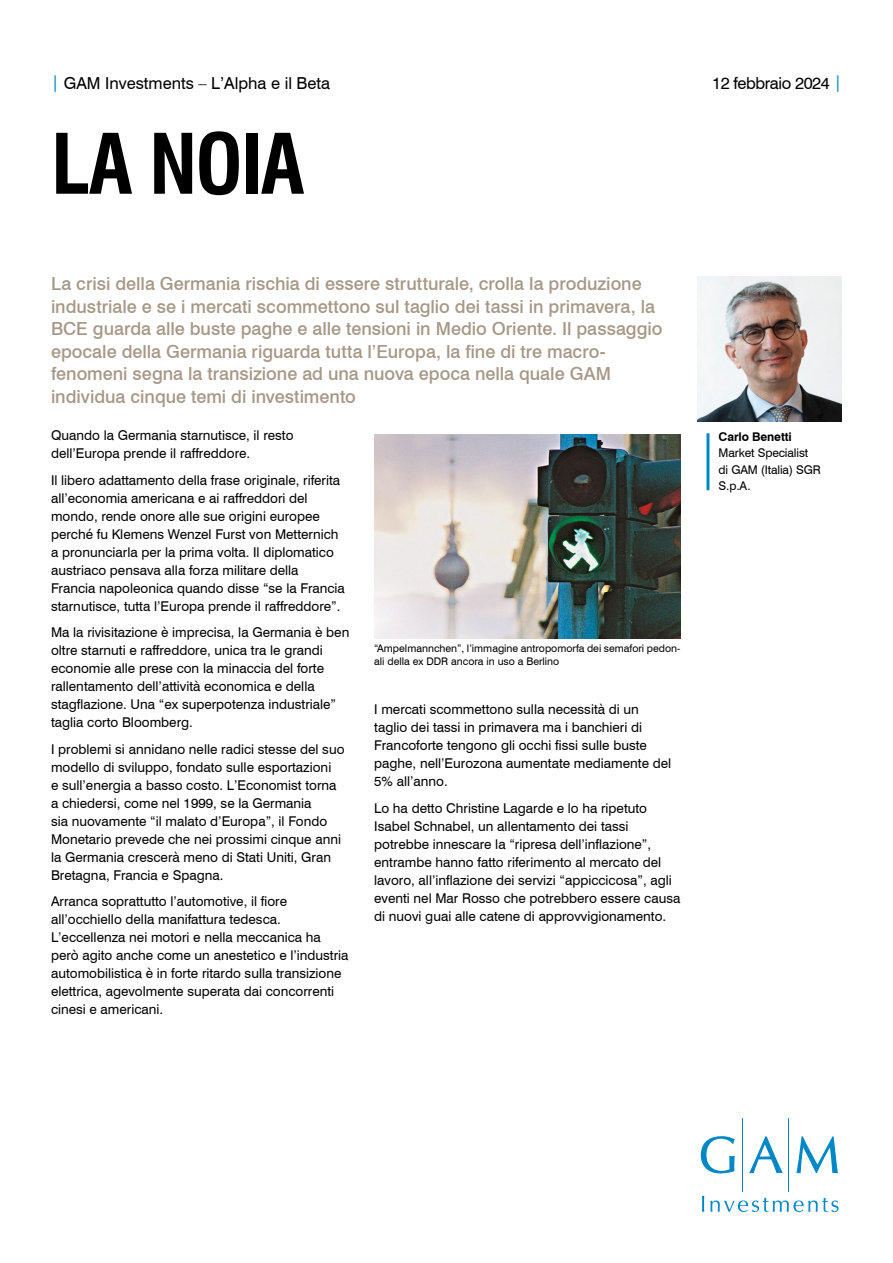
<style>
.page{position:relative;width:893px;height:1263px;background:#fff}
.page>*{position:absolute;margin:0;border:0;box-sizing:border-box;transform-origin:0 0}
.t1{font:700 condensed 81px "Swiss 721 BT";letter-spacing:-.025em;color:#000}
.SUBTITLE{font:500 18px/22.5px "Swiss 721 BT";color:#a69887}
.t2{font:16.5px "Swiss 721 BT";color:#000}
.t3{font:16.5px "Swiss 721 BT";letter-spacing:-.025em;color:#000}
.BODY_text{font:13.5px/18px "Swiss 721 BT";color:#000}
.t4{font:12px/16.5px "Swiss 721 BT";letter-spacing:-.01em;color:#000}
.DISCLAIMER{font:10.5px/13.5px "Swiss 721 BT";color:#000}
.s1{color:#0087c7}
.s2{font-weight:700}
</style>
<div class="page">
<img style="left:697px;top:276px;width:145px;height:145px">
<hr style="left:742px;top:1118px;width:1px;height:74px;background:#0087c7">
<hr style="left:789px;top:1118px;width:1px;height:74px;background:#0087c7">
<svg style="left:701px;top:1136px;width:34px;height:37px"></svg>
<svg style="left:749px;top:1136px;width:34px;height:37px"></svg>
<svg style="left:796px;top:1136px;width:42px;height:37px"></svg>
<svg style="left:702px;top:1196px;width:2px;height:16px"></svg>
<svg style="left:710px;top:1197px;width:128px;height:15px"></svg>
<img style="left:374px;top:434px;width:306px;height:205px">
<hr style="left:706px;top:433px;width:3px;height:57px;background:#0087c7">
<p class="t2" style="left:51px;top:73px;width:281px"><span class="s1">|</span> GAM Investments – L’Alpha e il Beta</p>
<p class="t1" style="left:51px;top:116px;width:255px">LA NOIA</p>
<p class="SUBTITLE" style="left:51px;top:272px;width:613px">La crisi della Germania rischia di essere strutturale, crolla la produzione industriale e se i mercati scommettono sul taglio dei tassi in primavera, la BCE guarda alle buste paghe e alle tensioni in Medio Oriente. Il passaggio epocale della Germania riguarda tutta l’Europa, la fine di tre macro&shy;fenomeni segna la transizione ad una nuova epoca nella quale GAM individua cinque temi di investimento</p>
<p class="BODY_text" style="left:51px;top:426px;width:244px">Quando la Germania starnutisce, il resto dell’Europa prende il raffreddore.</p>
<p class="BODY_text" style="left:51px;top:471px;width:295px">Il libero adattamento della frase originale, riferita all’economia americana e ai raffreddori del mondo, rende onore alle sue origini europee perché fu Klemens Wenzel Furst von Metternich a pronunciarla per la prima volta. Il diplomatico austriaco pensava alla forza militare della Francia napoleonica quando disse “se la Francia starnutisce, tutta l’Europa prende il raffreddore”.</p>
<p class="BODY_text" style="left:51px;top:623px;width:300px">Ma la rivisitazione è imprecisa, la Germania è ben oltre starnuti e raffreddore, unica tra le grandi economie alle prese con la minaccia del forte rallentamento dell’attività economica e della stagflazione. Una “ex superpotenza industriale” taglia corto Bloomberg.</p>
<p class="BODY_text" style="left:51px;top:740px;width:295px">I problemi si annidano nelle radici stesse del suo modello di sviluppo, fondato sulle esportazioni<br>e sull’energia a basso costo. L’Economist torna a chiedersi, come nel 1999, se la Germania<br>sia nuovamente “il malato d’Europa”, il Fondo Monetario prevede che nei prossimi cinque anni la Germania crescerà meno di Stati Uniti, Gran Bretagna, Francia e Spagna.</p>
<p class="BODY_text" style="left:51px;top:892px;width:299px">Arranca soprattutto l’automotive, il fiore all’occhiello della manifattura tedesca.<br>L’eccellenza nei motori e nella meccanica ha però agito anche come un anestetico e l’industria automobilistica è in forte ritardo sulla transizione elettrica, agevolmente superata dai concorrenti cinesi e americani.</p>
<p class="DISCLAIMER" style="left:374px;top:641px;width:308px">“Ampelmannchen”, l’immagine antropomorfa dei semafori pedon&shy;ali della ex DDR ancora in uso a Berlino</p>
<p class="BODY_text" style="left:374px;top:700px;width:299px">I mercati scommettono sulla necessità di un taglio dei tassi in primavera ma i banchieri di Francoforte tengono gli occhi fissi sulle buste paghe, nell’Eurozona aumentate mediamente del 5% all’anno.</p>
<p class="BODY_text" style="left:374px;top:799px;width:308px">Lo ha detto Christine Lagarde e lo ha ripetuto Isabel Schnabel, un allentamento dei tassi potrebbe innescare la “ripresa dell’inflazione”, entrambe hanno fatto riferimento al mercato del lavoro, all’inflazione dei servizi “appiccicosa”, agli eventi nel Mar Rosso che potrebbero essere causa di nuovi guai alle catene di approvvigionamento.</p>
<p class="t3" style="left:712px;top:73px;width:131px">12 febbraio 2024 <span class="s1">|</span></p>
<p class="t4" style="left:719px;top:428px;width:104px"><span class="s2">Carlo Benetti<br></span>Market Specialist di GAM (Italia) SGR<br>S.p.A.</p>
</div>
